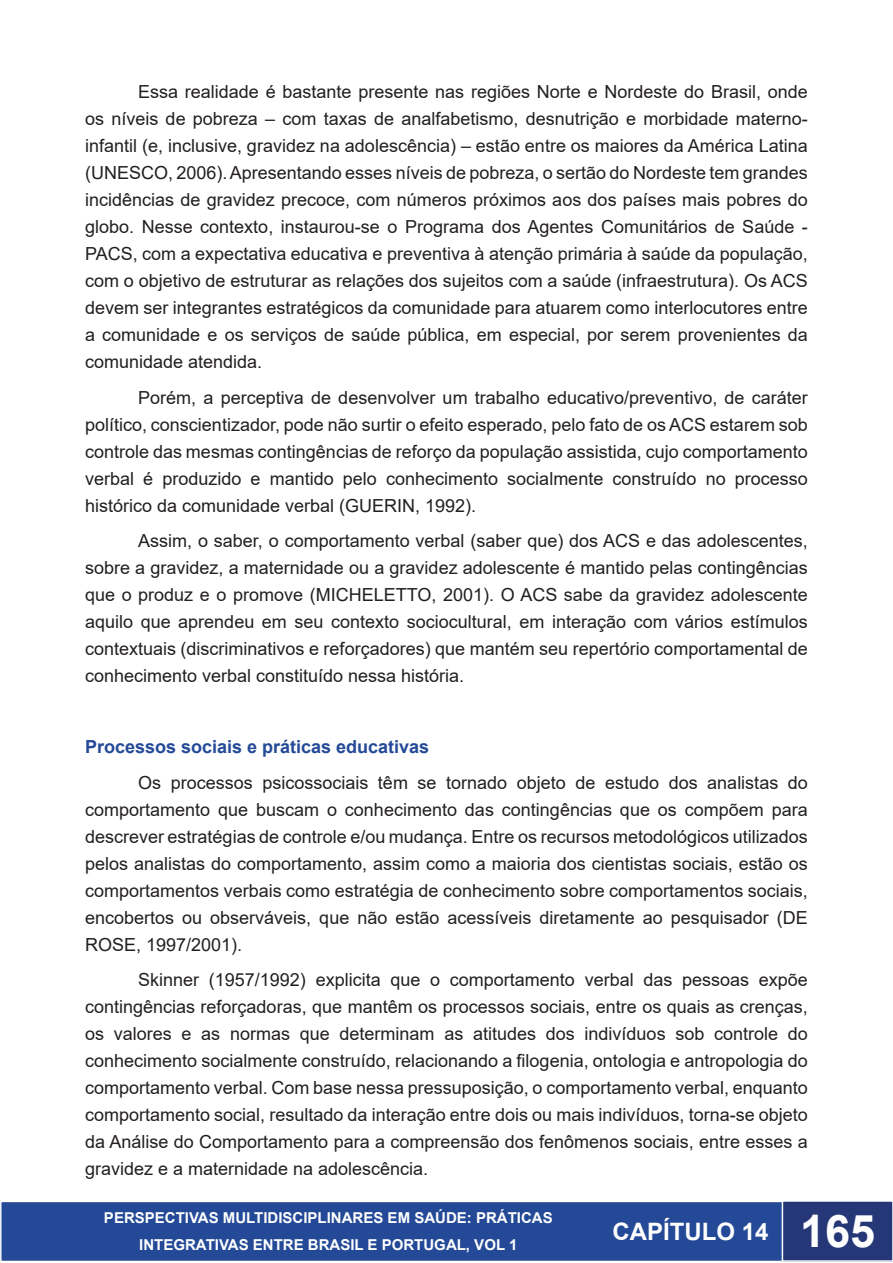
<style>
.page{position:relative;width:893px;height:1263px;background:#fff}
.page>*{position:absolute;margin:0;border:0;box-sizing:border-box;transform-origin:0 0}
.t1{font:700 24px "Arial";color:#fff}
.Default{font:18px/27px "Arial";color:#231f20;text-align:justify}
.Default-2{font:700 18px "Arial";color:#234997}
.t2{font:700 15px/27px "Arial";color:#fff;text-align:center}
.s1{font-size:45px}
</style>
<div class="page">
<div style="left:1px;top:1201px;width:782px;height:60px;background:#234997"></div>
<div style="left:0;top:1201px;width:784px;height:61px;border:2px solid #fff"></div>
<svg style="left:0;top:1200px;width:1px;height:62px"></svg>
<div style="left:782px;top:1201px;width:111px;height:60px;background:#253777"></div>
<div style="left:782px;top:1200px;width:111px;height:62px;border:2px solid #fff"></div>
<p class="Default" style="left:85px;top:78px;width:724px;text-indent:53px">Essa realidade é bastante presente nas regiões Norte e Nordeste do Brasil, onde os níveis de pobreza – com taxas de analfabetismo, desnutrição e morbidade materno&shy;infantil (e, inclusive, gravidez na adolescência) – estão entre os maiores da América Latina (UNESCO, 2006). Apresentando esses níveis de pobreza, o sertão do Nordeste tem grandes incidências de gravidez precoce, com números próximos aos dos países mais pobres do globo. Nesse contexto, instaurou-se o Programa dos Agentes Comunitários de Saúde - PACS, com a expectativa educativa e preventiva à atenção primária à saúde da população, com o objetivo de estruturar as relações dos sujeitos com a saúde (infraestrutura). Os ACS devem ser integrantes estratégicos da comunidade para atuarem como interlocutores entre a comunidade e os serviços de saúde pública, em especial, por serem provenientes da comunidade atendida.</p>
<p class="Default" style="left:85px;top:384px;width:724px;text-indent:53px">Porém, a perceptiva de desenvolver um trabalho educativo/preventivo, de caráter político, conscientizador, pode não surtir o efeito esperado, pelo fato de os ACS estarem sob controle das mesmas contingências de reforço da população assistida, cujo comportamento verbal é produzido e mantido pelo conhecimento socialmente construído no processo histórico da comunidade verbal (GUERIN, 1992).</p>
<p class="Default" style="left:85px;top:527px;width:724px;text-indent:53px">Assim, o saber, o comportamento verbal (saber que) dos ACS e das adolescentes, sobre a gravidez, a maternidade ou a gravidez adolescente é mantido pelas contingências que o produz e o promove (MICHELETTO, 2001). O ACS sabe da gravidez adolescente aquilo que aprendeu em seu contexto sociocultural, em interação com vários estímulos contextuais (discriminativos e reforçadores) que mantém seu repertório comportamental de conhecimento verbal constituído nessa história.</p>
<p class="Default-2" style="left:85px;top:734px;width:346px">Processos sociais e práticas educativas</p>
<p class="Default" style="left:85px;top:769px;width:724px;text-indent:53px">Os processos psicossociais têm se tornado objeto de estudo dos analistas do comportamento que buscam o conhecimento das contingências que os compõem para descrever estratégias de controle e/ou mudança. Entre os recursos metodológicos utilizados pelos analistas do comportamento, assim como a maioria dos cientistas sociais, estão os comportamentos verbais como estratégia de conhecimento sobre comportamentos sociais, encobertos ou observáveis, que não estão acessíveis diretamente ao pesquisador (DE ROSE, 1997/2001).</p>
<p class="Default" style="left:85px;top:966px;width:724px;text-indent:53px">Skinner (1957/1992) explicita que o comportamento verbal das pessoas expõe contingências reforçadoras, que mantêm os processos sociais, entre os quais as crenças, os valores e as normas que determinam as atitudes dos indivíduos sob controle do conhecimento socialmente construído, relacionando a filogenia, ontologia e antropologia do comportamento verbal. Com base nessa pressuposição, o comportamento verbal, enquanto comportamento social, resultado da interação entre dois ou mais indivíduos, torna-se objeto da Análise do Comportamento para a compreensão dos fenômenos sociais, entre esses a gravidez e a maternidade na adolescência.</p>
<p class="t2" style="left:104px;top:1205px;width:450px">PERSPECTIVAS MULTIDISCIPLINARES EM SAÚDE: PRÁTICAS<br>INTEGRATIVAS ENTRE BRASIL E PORTUGAL, VOL 1</p>
<h1 class="t1" style="left:612px;top:1215px;width:264px">CAPÍTULO 14 <span class="s1">165</span></h1>
</div>
